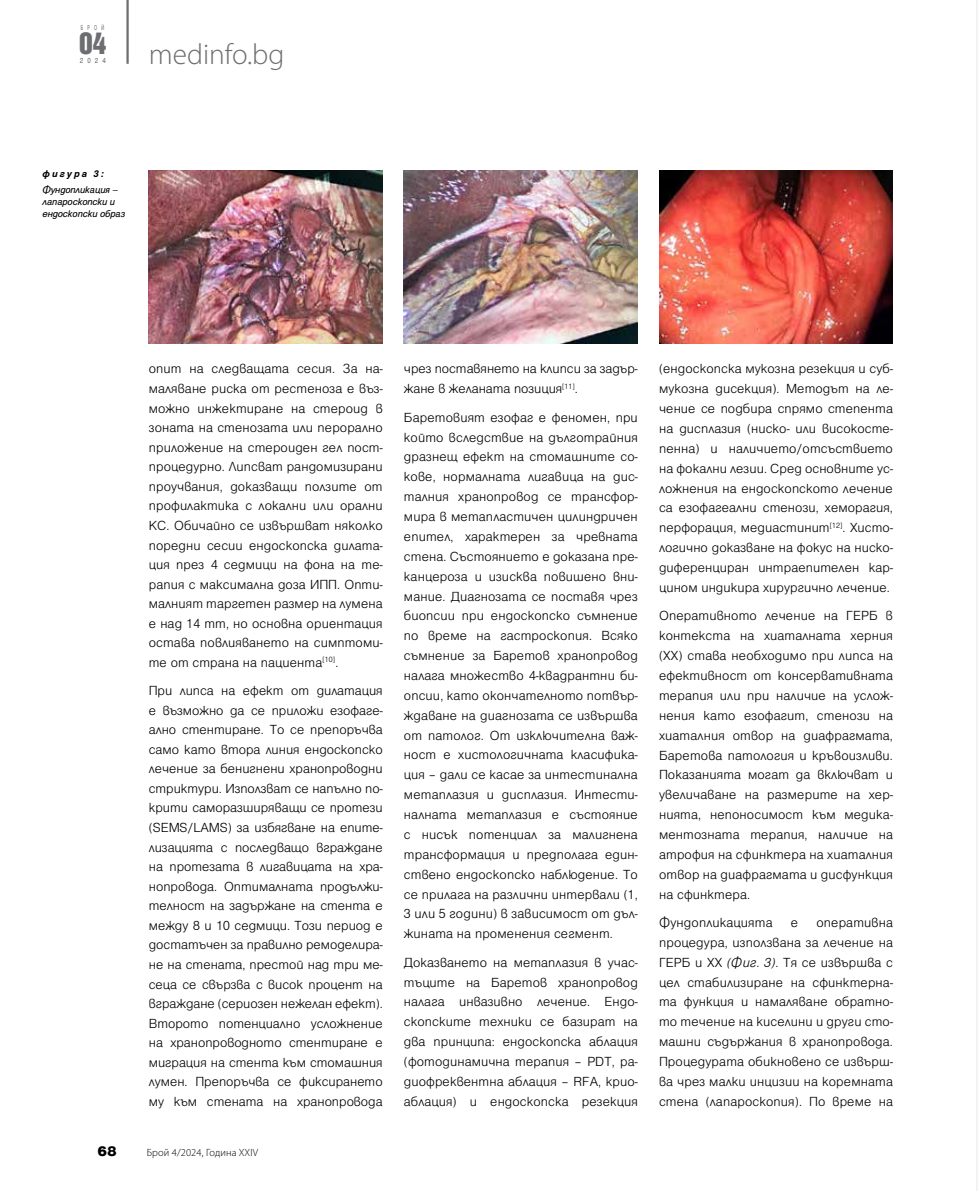
<style>
.page{position:relative;width:978px;height:1191px;background:#fff}
.page>*{position:absolute;margin:0;border:0;box-sizing:border-box;transform-origin:0 0}
.t1{font:300 29.25px "Myriad Pro";color:#6d6e71}
.t2{font:700 27.45px "Iskar";color:#6d6e71}
.t3{font:900 15px "Helen Pro";color:#000}
.t4{font:300 14.25px/19.8px "Helen Pro";letter-spacing:.01em;color:#000;text-align:justify}
.t5{font:italic 10.5px/12px "Helen Pro";letter-spacing:-.01em;color:#000}
.t6{font:300 10.5px "Myriad Pro";letter-spacing:.01em;color:#000}
.t7{font:italic 700 10.5px "Helen Pro";letter-spacing:.2em;color:#000}
.t8{font:7.95px "Helen Pro";color:#6d6e71;scale:.87 1}
.t9{font:7.5px "Helen Pro";color:#6d6e71;scale:.57 1}
.s1{font-style:italic}
</style>
<div class="page">
<hr style="left:977px;top:0;width:1px;height:1191px;background:#e6e7e8">
<hr style="left:126px;top:0;width:3px;height:64px;background:#6d6e71">
<img style="left:149px;top:170px;width:234px;height:173px">
<img style="left:404px;top:170px;width:234px;height:173px">
<img style="left:659px;top:170px;width:234px;height:173px">
<p class="t9" style="left:81px;top:24px;width:43px">БРОЙ</p>
<p class="t8" style="left:80px;top:56px;width:31px">2024</p>
<h2 class="t2" style="left:79px;top:27px;width:29px">04</h2>
<h1 class="t1" style="left:149px;top:36px;width:137px">medinfo.bg</h1>
<p class="t7" style="left:43px;top:168px;width:65px">фигура 3:</p>
<p class="t5" style="left:43px;top:184px;width:84px">Фундопликация – лапароскопски и ендоскопски образ</p>
<p class="t4" style="left:149px;top:359px;width:235px">опит на следващата сесия. За на&shy;маляване риска от рестеноза е въз&shy;можно инжектиране на стероид в зоната на стенозата или перорално приложение на стероиден гел пост&shy;процедурно. Липсват рандомизирани проучвания, доказващи ползите от профилактика с локални или орални КС. Обичайно се извършват няколко поредни сесии ендоскопска дилата&shy;ция през 4 седмици на фона на те&shy;рапия с максимална доза ИПП. Опти&shy;малният таргетен размер на лумена е над 14 mm, но основна ориентация остава повлияването на симптоми&shy;те от страна на пациента<sup>[10]</sup>.</p>
<p class="t4" style="left:149px;top:681px;width:235px">При липса на ефект от дилатация е възможно да се приложи езофаге&shy;ално стентиране. То се препоръчва само като втора линия ендоскопско лечение за бенигнени хранопроводни стриктури. Използват се напълно по&shy;крити саморазширяващи се протези (SEMS/LAMS) за избягване на епите&shy;лизацията с последващо вграждане на протезата в лигавицата на хра&shy;нопровода. Оптималната продължи&shy;телност на задържане на стента е между 8 и 10 седмици. Този период е достатъчен за правилно ремоделира&shy;не на стената, престой над три ме&shy;сеца се свързва с висок процент на вграждане (сериозен нежелан ефект).<br>Второто потенциално усложнение на хранопроводното стентиране е миграция на стента към стомашния лумен. Препоръчва се фиксирането му към стената на хранопровода</p>
<p class="t3" style="left:98px;top:1142px;width:21px">68</p>
<p class="t6" style="left:147px;top:1145px;width:113px">Брой 4/2024, Година XXIV</p>
<p class="t4" style="left:404px;top:359px;width:235px">чрез поставянето на клипси за задър&shy;жане в желаната позиция<sup>[11]</sup>.</p>
<p class="t4" style="left:404px;top:407px;width:235px">Баретовият езофаг е феномен, при който вследствие на дълготрайния дразнещ ефект на стомашните со&shy;кове, нормалната лигавица на дис&shy;талния хранопровод се трансфор&shy;мира в метапластичен цилиндричен епител, характерен за чревната стена. Състоянието е доказана пре&shy;канцероза и изисква повишено вни&shy;мание. Диагнозата се поставя чрез биопсии при ендоскопско съмнение по време на гастроскопия. Всяко съмнение за Баретов хранопровод налага множество 4-квадрантни би&shy;опсии, като окончателното потвър&shy;ждаване на диагнозата се извършва от патолог. От изключителна важ&shy;ност е хистологичната класифика&shy;ция – дали се касае за интестинална метаплазия и дисплазия. Интести&shy;налната метаплазия е състояние с нисък потенциал за малигнена трансформация и предполага един&shy;ствено ендоскопско наблюдение. То се прилага на различни интервали (1, 3 или 5 години) в зависимост от дъл&shy;жината на променения сегмент.</p>
<p class="t4" style="left:404px;top:952px;width:235px">Доказването на метаплазия в учас&shy;тъците на Баретов хранопровод налага инвазивно лечение. Ендо&shy;скопските техники се базират на два принципа: ендоскопска аблация (фотодинамична терапия – PDT, ра&shy;диофреквентна аблация – RFA, крио&shy;аблация) и ендоскопска резекция</p>
<p class="t4" style="left:659px;top:359px;width:235px">(ендоскопска мукозна резекция и суб&shy;мукозна дисекция). Методът на ле&shy;чение се подбира спрямо степента на дисплазия (ниско- или високосте&shy;пенна) и наличието/отсъствието на фокални лезии. Сред основните ус&shy;ложнения на ендоскопското лечение са езофагеални стенози, хеморагия, перфорация, медиастинит<sup>[12]</sup>. Хисто&shy;логично доказване на фокус на ниско&shy;диференциран интраепителен кар&shy;цином индикира хирургично лечение.</p>
<p class="t4" style="left:659px;top:606px;width:235px">Оперативното лечение на ГЕРБ в контекста на хиаталната херния (ХХ) става необходимо при липса на ефективност от консервативната терапия или при наличие на услож&shy;нения като езофагит, стенози на хиаталния отвор на диафрагмата, Баретова патология и кръвоизливи.<br>Показанията могат да включват и увеличаване на размерите на хер&shy;нията, непоносимост към медика&shy;ментозната терапия, наличие на атрофия на сфинктера на хиаталния отвор на диафрагмата и дисфункция на сфинктера.</p>
<p class="t4" style="left:659px;top:912px;width:115px">Фундопликацията</p>
<p class="t4" style="left:791px;top:912px;width:9px">е</p>
<p class="t4" style="left:659px;top:912px;width:235px;text-indent:157px">оперативна процедура, използвана за лечение на ГЕРБ и ХХ <span class="s1">(Фиг. 3)</span>. Тя се извършва с цел стабилизиране на сфинктерна&shy;та функция и намаляване обратно&shy;то течение на киселини и други сто&shy;машни съдържания в хранопровода.<br>Процедурата обикновено се извърш&shy;ва чрез малки инцизии на коремната стена (лапароскопия). По време на</p>
</div>
